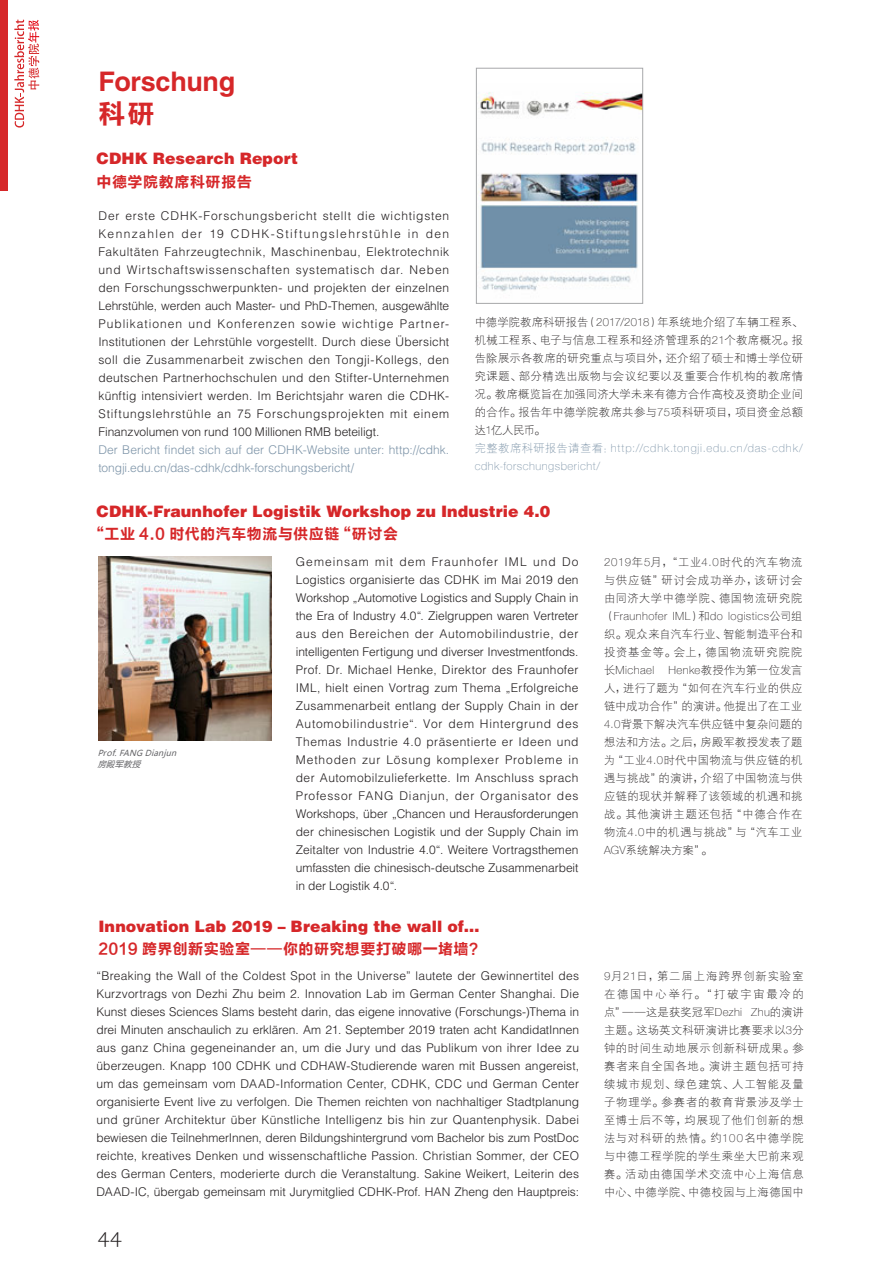
<style>
.page{position:relative;width:893px;height:1263px;background:#fff}
.page>*{position:absolute;margin:0;border:0;box-sizing:border-box;transform-origin:0 0}
.内文_缩进7{font:700 27px "Helvetica LT Std";letter-spacing:-.01em;color:#d62729}
.内文_缩进7-2{font:27px "FZLTCHJW GB1 0";color:#d62729}
.t1{font:21px "Caecilia Light Os F";color:#231f20}
.内文_缩进7-3{font:900 15.75px "Helvetica LT Std";letter-spacing:.005em;color:#d62729}
.内文_缩进7-4{font:15px "FZLTCHJW GB1 0";letter-spacing:.035em;color:#d62729}
.内文_缩进7-5{font:300 12px/18px "Helvetica LT Std";letter-spacing:-.005em;color:#231f20;text-align:justify}
.内文_缩进7-6{font:300 12px/18px "Helvetica LT Std";letter-spacing:-.005em;color:#7d94a8}
.内文_缩进7-7{font:11.25px/18px "FZXDXJW GB1 0";letter-spacing:.045em;color:#231f20;text-align:justify}
.内文_缩进7-8{font:100 11.25px/18px "Helvetica Neue LT";letter-spacing:.055em;color:#7d94a8}
.内文_缩进7-9{font:italic 8.25px "Microsoft Ya Hei";color:#636366}
.s1{font-family:"Helvetica Neue LT";font-weight:100}
.s2{font-family:"FZXDXJW GB1 0";font-weight:400}
</style>
<div class="page">
<img style="left:478px;top:92px;width:163px;height:200px">
<div style="left:476px;top:68px;width:167px;height:236px;border:1px solid #a7a8aa"></div>
<img style="left:98px;top:557px;width:173px;height:183px">
<div style="left:0;top:0;width:7px;height:190px;background:#d62729"></div>
<svg style="left:14px;top:20px;width:25px;height:108px"></svg>
<p class="内文_缩进7" style="left:98px;top:65px;width:138px">Forschung</p>
<p class="内文_缩进7-2" style="left:98px;top:99px;width:57px">科研</p>
<p class="内文_缩进7-3" style="left:97px;top:148px;width:203px">CDHK Research Report</p>
<p class="内文_缩进7-4" style="left:97px;top:173px;width:157px">中德学院教席科研报告</p>
<p class="内文_缩进7-5" style="left:98px;top:207px;width:352px">Der erste CDHK-Forschungsbericht stellt die wichtigsten Kennzahlen der 19 CDHK-Stiftungslehrstühle in den Fakultäten Fahrzeugtechnik, Maschinenbau, Elektrotechnik und Wirtschaftswissenschaften systematisch dar. Neben den Forschungsschwerpunkten- und projekten der einzelnen Lehrstühle, werden auch Master- und PhD-Themen, ausgewählte Publikationen und Konferenzen sowie wichtige Partner-Institutionen der Lehrstühle vorgestellt. Durch diese Übersicht soll die Zusammenarbeit zwischen den Tongji-Kollegs, den deutschen Partnerhochschulen und den Stifter-Unternehmen künftig intensiviert werden. Im Berichtsjahr waren die CDHK-Stiftungslehrstühle an 75 Forschungsprojekten mit einem Finanzvolumen von rund 100 Millionen RMB beteiligt.</p>
<p class="内文_缩进7-6" style="left:98px;top:441px;width:352px">Der Bericht findet sich auf der CDHK-Website unter: http://cdhk. tongji.edu.cn/das-cdhk/cdhk-forschungsbericht/</p>
<p class="内文_缩进7-7" style="left:475px;top:314px;width:330px">中德学院教席科研报告（<span class="s1">2017/2018</span>）年系统地介绍了车辆工程系、机械工程系、电子与信息工程系和经济管理系的<span class="s1">21</span>个教席概况。报告除展示各教席的研究重点与项目外，还介绍了硕士和博士学位研究课题、部分精选出版物与会议纪要以及重要合作机构的教席情况。教席概览旨在加强同济大学未来有德方合作高校及资助企业间的合作。报告年中德学院教席共参与<span class="s1">75</span>项科研项目，项目资金总额达<span class="s1">1</span>亿人民币。</p>
<p class="内文_缩进7-8" style="left:475px;top:439px;width:330px"><span class="s2">完整教席科研报告请查看：</span>http://cdhk.tongji.edu.cn/das-cdhk/ cdhk-forschungsbericht/</p>
<p class="内文_缩进7-3" style="left:97px;top:501px;width:455px">CDHK-Fraunhofer Logistik Workshop zu Industrie 4.0</p>
<p class="内文_缩进7-4" style="left:89px;top:526px;width:310px">“工业 4.0 时代的汽车物流与供应链“研讨会</p>
<p class="内文_缩进7-9" style="left:98px;top:748px;width:83px">Prof.FANG Dianjun</p>
<p class="内文_缩进7-9" style="left:98px;top:758px;width:47px">房殿军教授</p>
<p class="内文_缩进7-5" style="left:296px;top:552px;width:284px">Gemeinsam mit dem Fraunhofer IML und Do Logistics organisierte das CDHK im Mai 2019 den Workshop „Automotive Logistics and Supply Chain in the Era of Industry 4.0“. Zielgruppen waren Vertreter aus den Bereichen der Automobilindustrie, der intelligenten Fertigung und diverser Investmentfonds.<br>Prof. Dr. Michael Henke, Direktor des Fraunhofer IML, hielt einen Vortrag zum Thema „Erfolgreiche Zusammenarbeit entlang der Supply Chain in der Automobilindustrie“. Vor dem Hintergrund des Themas Industrie 4.0 präsentierte er Ideen und Methoden zur Lösung komplexer Probleme in der Automobilzulieferkette. Im Anschluss sprach Professor FANG Dianjun, der Organisator des Workshops, über „Chancen und Herausforderungen der chinesischen Logistik und der Supply Chain im Zeitalter von Industrie 4.0“. Weitere Vortragsthemen umfassten die chinesisch-deutsche Zusammenarbeit in der Logistik 4.0“.</p>
<p class="内文_缩进7-3" style="left:98px;top:916px;width:383px">Innovation Lab 2019 – Breaking the wall of…</p>
<p class="内文_缩进7-4" style="left:98px;top:941px;width:387px">2019 跨界创新实验室——你的研究想要打破哪一堵墙？</p>
<p class="内文_缩进7-5" style="left:96px;top:967px;width:484px">“Breaking the Wall of the Coldest Spot in the Universe” lautete der Gewinnertitel des Kurzvortrags von Dezhi Zhu beim 2. Innovation Lab im German Center Shanghai. Die Kunst dieses Sciences Slams besteht darin, das eigene innovative (Forschungs-)Thema in drei Minuten anschaulich zu erklären. Am 21. September 2019 traten acht KandidatInnen aus ganz China gegeneinander an, um die Jury und das Publikum von ihrer Idee zu überzeugen. Knapp 100 CDHK und CDHAW-Studierende waren mit Bussen angereist, um das gemeinsam vom DAAD-Information Center, CDHK, CDC und German Center organisierte Event live zu verfolgen. Die Themen reichten von nachhaltiger Stadtplanung und grüner Architektur über Künstliche Intelligenz bis hin zur Quantenphysik. Dabei bewiesen die TeilnehmerInnen, deren Bildungshintergrund vom Bachelor bis zum PostDoc reichte, kreatives Denken und wissenschaftliche Passion. Christian Sommer, der CEO des German Centers, moderierte durch die Veranstaltung. Sakine Weikert, Leiterin des DAAD-IC, übergab gemeinsam mit Jurymitglied CDHK-Prof. HAN Zheng den Hauptpreis:</p>
<h2 class="t1" style="left:98px;top:1224px;width:26px">44</h2>
<p class="内文_缩进7-7" style="left:604px;top:553px;width:200px"><span class="s1">2019</span>年<span class="s1">5</span>月，“工业<span class="s1">4.0</span>时代的汽车物流与供应链”研讨会成功举办，该研讨会由同济大学中德学院、德国物流研究院（<span class="s1">Fraunhofer IML</span>）和<span class="s1">do logistics</span>公司组织。观众来自汽车行业、智能制造平台和投资基金等。会上，德国物流研究院院长<span class="s1">Michael</span></p>
<p class="内文_缩进7-7" style="left:604px;top:661px;width:200px;text-indent:64px"><span class="s1">Henke</span>教授作为第一位发言人，进行了题为“如何在汽车行业的供应链中成功合作”的演讲。他提出了在工业<span class="s1">4.0</span>背景下解决汽车供应链中复杂问题的想法和方法。之后，房殿军教授发表了题为“工业<span class="s1">4.0</span>时代中国物流与供应链的机遇与挑战”的演讲，介绍了中国物流与供应链的现状并解释了该领域的机遇和挑战。其他演讲主题还包括“中德合作在物流<span class="s1">4.0</span>中的机遇与挑战”与“汽车工业<span class="s1">AGV</span>系统解决方案”。</p>
<p class="内文_缩进7-7" style="left:604px;top:967px;width:201px"><span class="s1">9</span>月<span class="s1">21</span>日，第二届上海跨界创新实验室在德国中心举行。“打破宇宙最冷的点”——这是获奖冠军<span class="s1">Dezhi Zhu</span>的演讲主题。这场英文科研演讲比赛要求以<span class="s1">3</span>分钟的时间生动地展示创新科研成果。参赛者来自全国各地。演讲主题包括可持续城市规划、绿色建筑、人工智能及量子物理学。参赛者的教育背景涉及学士至博士后不等，均展现了他们创新的想法与对科研的热情。约<span class="s1">100</span>名中德学院与中德工程学院的学生乘坐大巴前来观赛。活动由德国学术交流中心上海信息中心、中德学院、中德校园与上海德国中</p>
</div>
